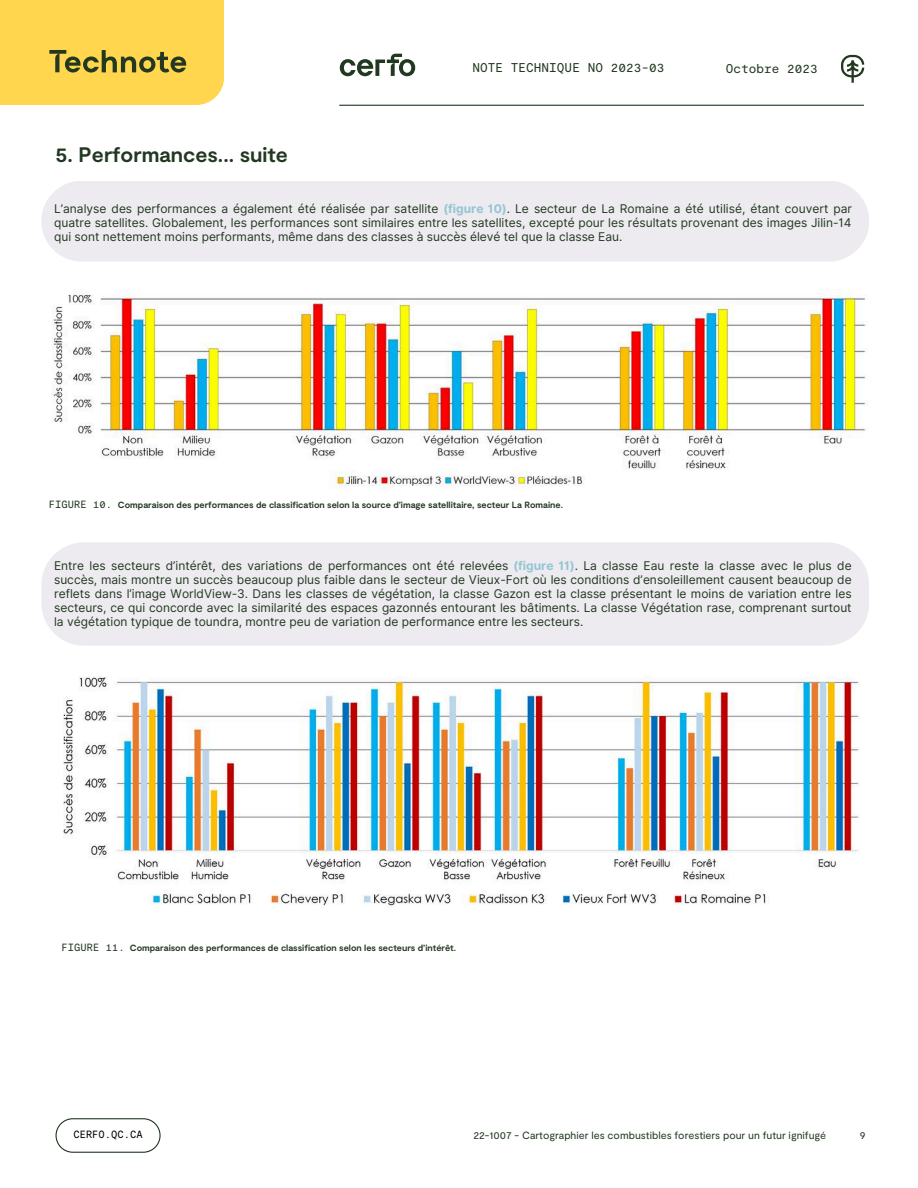
<style>
.page{position:relative;width:918px;height:1188px;background:#fff}
.page>*{position:absolute;margin:0;border:0;box-sizing:border-box;transform-origin:0 0}
.t1{font:700 21px "Moderat";color:#223821}
.t2{font:12.75px "Moderat Mono Regular";color:#223821}
.t3{font:12px/14px "Inter";color:#223821;text-align:justify}
.t4{font:10.5px "Moderat";color:#223821}
.t5{font:10.5px "Moderat Mono Regular";letter-spacing:.005em;color:#223821}
.t6{font:10.5px "Moderat Mono Regular";color:#000}
.t7{font:700 9px "Moderat";color:#223821}
.s1{font-weight:700;color:#93c6d3}
</style>
<div class="page">
<svg style="left:56px;top:1118px;width:104px;height:35px"></svg>
<svg style="left:0;top:0;width:223px;height:105px;background:#f3ce4b"></svg>
<svg style="left:340px;top:54px;width:75px;height:22px"></svg>
<svg style="left:841px;top:55px;width:23px;height:28px"></svg>
<hr style="left:339px;top:105px;width:525px;height:1px;background:#223821">
<div style="left:41px;top:181px;width:828px;height:81px;background:#edebef;border-radius:40px"></div>
<div style="left:41px;top:542px;width:828px;height:104px;background:#edebef"></div>
<img style="left:52px;top:290px;width:816px;height:200px">
<img style="left:63px;top:676px;width:796px;height:232px">
<h5 class="t1" style="left:55px;top:141px;width:234px">5. Performances... suite</h5>
<h2 class="t2" style="left:473px;top:60px;width:193px">NOTE TECHNIQUE NO 2023-03</h2>
<h3 class="t2" style="left:726px;top:60px;width:93px">Octobre 2023</h3>
<h5 class="t3" style="left:54px;top:201px;width:799px">L’analyse des performances a également été réalisée par satellite <span class="s1">(figure 10)</span>. Le secteur de La Romaine a été utilisé, étant couvert par quatre satellites. Globalement, les performances sont similaires entre les satellites, excepté pour les résultats provenant des images Jilin-14 qui sont nettement moins performants, même dans des classes à succès élevé tel que la classe Eau.</h5>
<h4 class="t5" style="left:49px;top:498px;width:65px">FIGURE 10.</h4>
<p class="t7" style="left:118px;top:499px;width:447px">Comparaison des performances de classification selon la source d’image satellitaire, secteur La Romaine.</p>
<p class="t3" style="left:54px;top:559px;width:799px">Entre les secteurs d’intérêt, des variations de performances ont été relevées <span class="s1">(figure 11)</span>. La classe Eau reste la classe avec le plus de succès, mais montre un succès beaucoup plus faible dans le secteur de Vieux-Fort où les conditions d’ensoleillement causent beaucoup de reflets dans l’image WorldView-3. Dans les classes de végétation, la classe Gazon est la classe présentant le moins de variation entre les secteurs, ce qui concorde avec la similarité des espaces gazonnés entourant les bâtiments. La classe Végétation rase, comprenant surtout la végétation typique de toundra, montre peu de variation de performance entre les secteurs.</p>
<h4 class="t5" style="left:61px;top:941px;width:65px">FIGURE 11.</h4>
<p class="t7" style="left:130px;top:942px;width:328px">Comparaison des performances de classification selon les secteurs d’intérêt.</p>
<p class="t6" style="left:73px;top:1128px;width:71px">CERFO.QC.CA</p>
<h1 class="t4" style="left:473px;top:1128px;width:354px">22-1007 - Cartographier les combustibles forestiers pour un futur ignifugé</h1>
<p class="t5" style="left:859px;top:1128px;width:8px">9</p>
</div>
